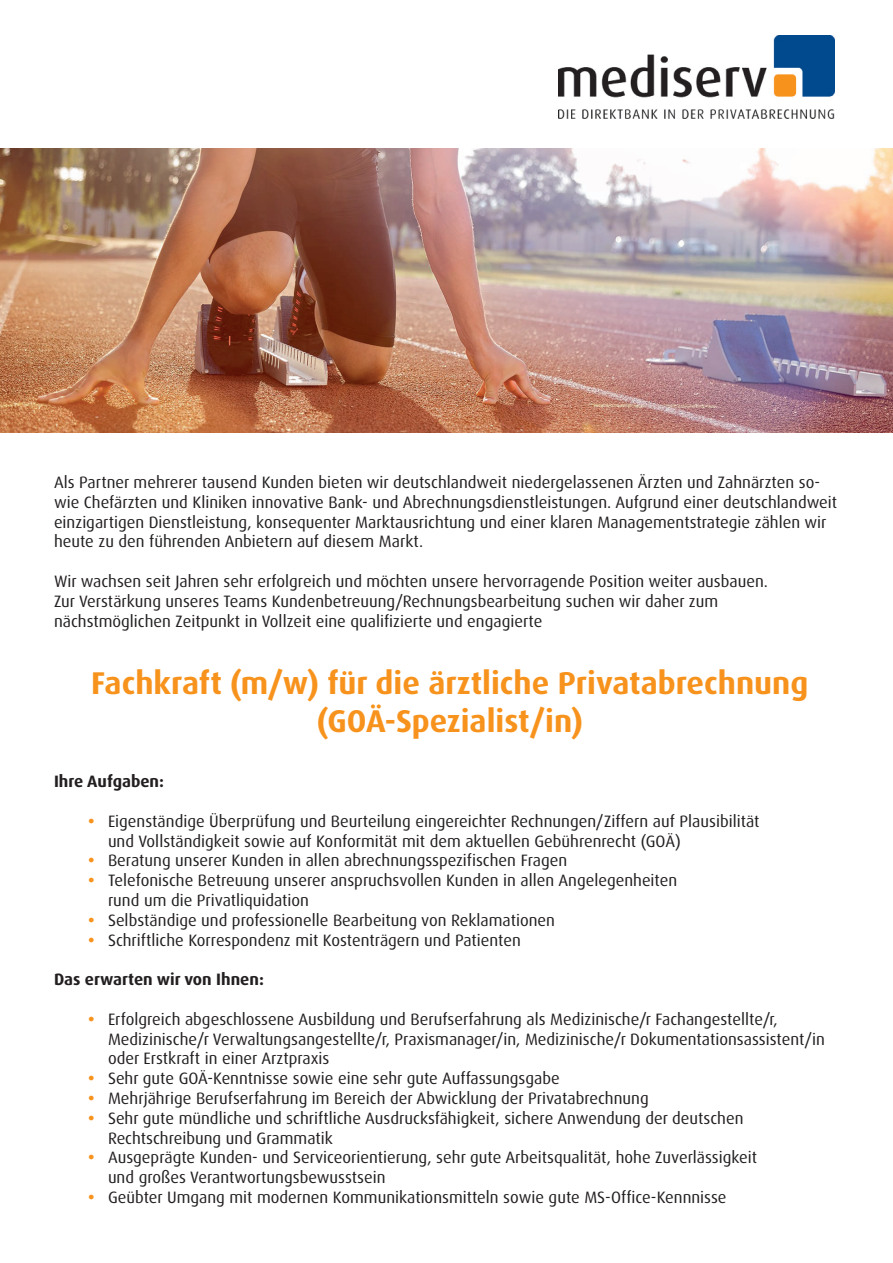
<style>
.page{position:relative;width:893px;height:1263px;background:#fff}
.page>*{position:absolute;margin:0;border:0;box-sizing:border-box;transform-origin:0 0}
.t1{font:700 31.5px/37.8px "Dax OT";color:#f7931d;text-align:center}
.t2{font:16.5px/19.8px "Dax OT";color:#231f20}
.t3{font:700 16.5px "Dax OT";color:#231f20}
.s1{font-weight:700;color:#f7931d}
</style>
<div class="page">
<img style="left:0;top:149px;width:893px;height:283px">
<img style="left:558px;top:35px;width:277px;height:83px">
<p class="t2" style="left:54px;top:472px;width:785px">Als Partner mehrerer tausend Kunden bieten wir deutschlandweit niedergelassenen Ärzten und Zahnärzten so&shy;wie Chefärzten und Kliniken innovative Bank- und Abrechnungsdienstleistungen. Aufgrund einer deutschlandweit einzigartigen Dienstleistung, konsequenter Marktausrichtung und einer klaren Managementstrategie zählen wir heute zu den führenden Anbietern auf diesem Markt.</p>
<p class="t2" style="left:54px;top:571px;width:715px">Wir wachsen seit Jahren sehr erfolgreich und möchten unsere hervorragende Position weiter ausbauen.<br>Zur Verstärkung unseres Teams Kundenbetreuung/Rechnungsbearbeitung suchen wir daher zum nächstmöglichen Zeitpunkt in Vollzeit eine qualifizierte und engagierte</p>
<h1 class="t1" style="left:91px;top:664px;width:719px">Fachkraft (m/w) für die ärztliche Privatabrechnung (GOÄ-Spezialist/in)</h1>
<p class="t3" style="left:54px;top:771px;width:112px">Ihre Aufgaben:</p>
<p class="t2" style="left:108px;top:811px;width:653px;text-indent:-20px"><span class="s1">•</span> Eigenständige Überprüfung und Beurteilung eingereichter Rechnungen/Ziffern auf Plausibilität und Vollständigkeit sowie auf Konformität mit dem aktuellen Gebührenrecht (GOÄ)</p>
<p class="t2" style="left:88px;top:851px;width:481px"><span class="s1">•</span> Beratung unserer Kunden in allen abrechnungsspezifischen Fragen</p>
<p class="t2" style="left:108px;top:871px;width:571px;text-indent:-20px"><span class="s1">•</span> Telefonische Betreuung unserer anspruchsvollen Kunden in allen Angelegenheiten rund um die Privatliquidation</p>
<p class="t2" style="left:88px;top:910px;width:468px"><span class="s1">•</span> Selbständige und professionelle Bearbeitung von Reklamationen</p>
<p class="t2" style="left:88px;top:930px;width:434px"><span class="s1">•</span> Schriftliche Korrespondenz mit Kostenträgern und Patienten</p>
<p class="t3" style="left:54px;top:969px;width:211px">Das erwarten wir von Ihnen:</p>
<p class="t2" style="left:108px;top:1009px;width:718px;text-indent:-20px"><span class="s1">•</span> Erfolgreich abgeschlossene Ausbildung und Berufserfahrung als Medizinische/r Fachangestellte/r,<br>Medizinische/r Verwaltungsangestellte/r, Praxismanager/in, Medizinische/r Dokumentationsassistent/in oder Erstkraft in einer Arztpraxis</p>
<p class="t2" style="left:88px;top:1069px;width:473px"><span class="s1">•</span> Sehr gute GOÄ-Kenntnisse sowie eine sehr gute Auffassungsgabe</p>
<p class="t2" style="left:88px;top:1088px;width:562px"><span class="s1">•</span> Mehrjährige Berufserfahrung im Bereich der Abwicklung der Privatabrechnung</p>
<p class="t2" style="left:108px;top:1108px;width:637px;text-indent:-20px"><span class="s1">•</span> Sehr gute mündliche und schriftliche Ausdrucksfähigkeit, sichere Anwendung der deutschen<br>Rechtschreibung und Grammatik</p>
<p class="t2" style="left:108px;top:1148px;width:651px;text-indent:-20px"><span class="s1">•</span> Ausgeprägte Kunden- und Serviceorientierung, sehr gute Arbeitsqualität, hohe Zuverlässigkeit und großes Verantwortungsbewusstsein</p>
<p class="t2" style="left:88px;top:1187px;width:640px"><span class="s1">•</span> Geübter Umgang mit modernen Kommunikationsmitteln sowie gute MS-Office-Kennnisse</p>
</div>
